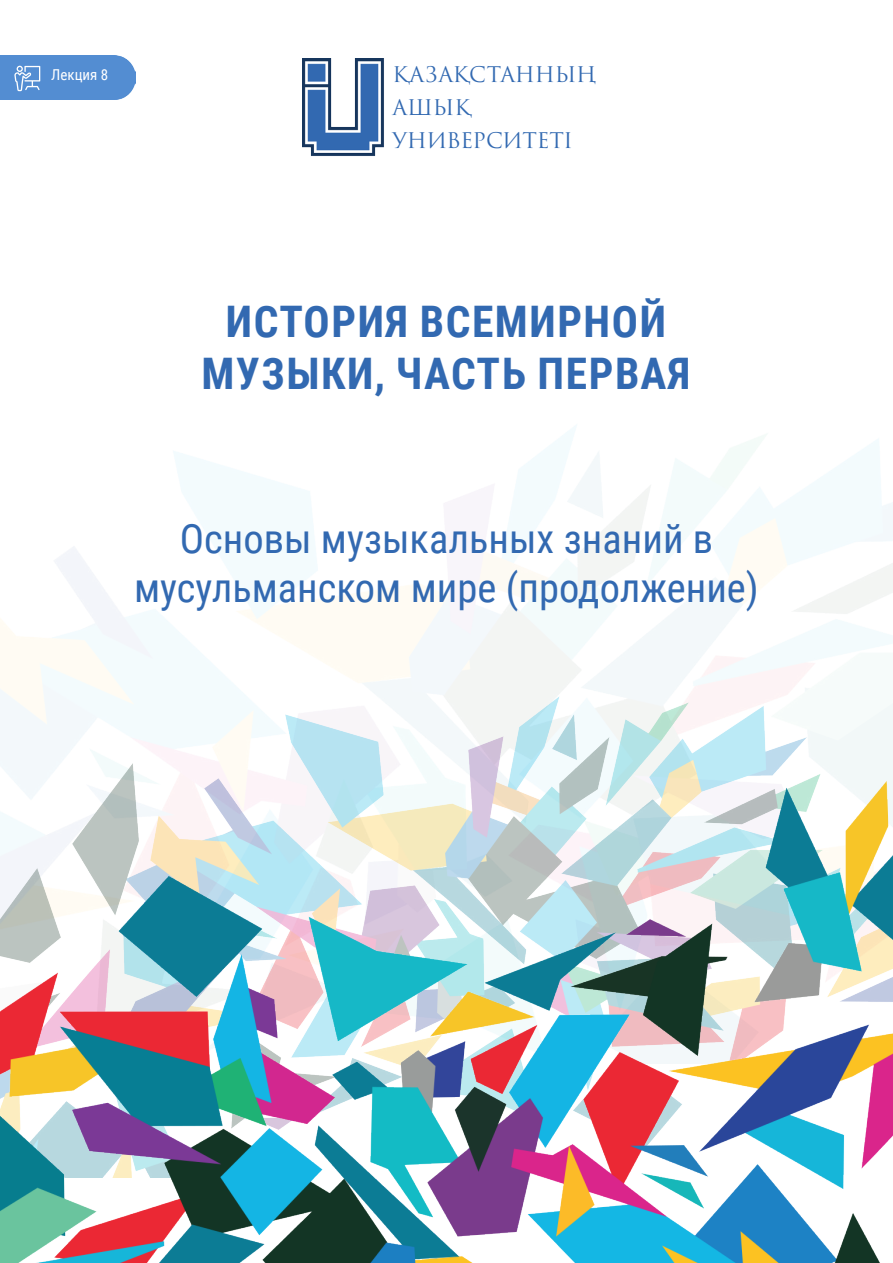
<style>
.page{position:relative;width:893px;height:1263px;background:#fff}
.page>*{position:absolute;margin:0;border:0;box-sizing:border-box;transform-origin:0 0}
.t1{font:700 43.5px/52.2px "Roboto Condensed";letter-spacing:.035em;color:#3269b1;text-align:center}
.t2{font:40.5px/48.6px "Roboto Condensed";color:#3269b1;text-align:center}
.t3{font:21px "Trajan Pro 3";letter-spacing:-.01em;color:#3269b1}
.t4{font:15px "Roboto Condensed";color:#fff}
</style>
<div class="page">
<img style="left:0;top:425px;width:893px;height:638px">
<img style="left:302px;top:58px;width:82px;height:98px">
<img style="left:0;top:696px;width:892px;height:33px">
<img style="left:0;top:729px;width:892px;height:534px">
<div style="left:0;top:55px;width:136px;height:45px;background:#538dd2"></div>
<svg style="left:14px;top:66px;width:26px;height:25px"></svg>
<p class="t4" style="left:51px;top:64px;width:59px">Лекция 8</p>
<p class="t3" style="left:393px;top:60px;width:205px">ҚАЗАҚСТАННЫҢ</p>
<p class="t3" style="left:393px;top:93px;width:80px">АШЫҚ</p>
<p class="t3" style="left:393px;top:126px;width:182px">УНИВЕРСИТЕТІ</p>
<p class="t1" style="left:201px;top:294px;width:491px">ИСТОРИЯ ВСЕМИРНОЙ<br>МУЗЫКИ, ЧАСТЬ ПЕРВАЯ</p>
<p class="t2" style="left:134px;top:513px;width:626px">Основы музыкальных знаний в мусульманском мире (продолжение)</p>
</div>
